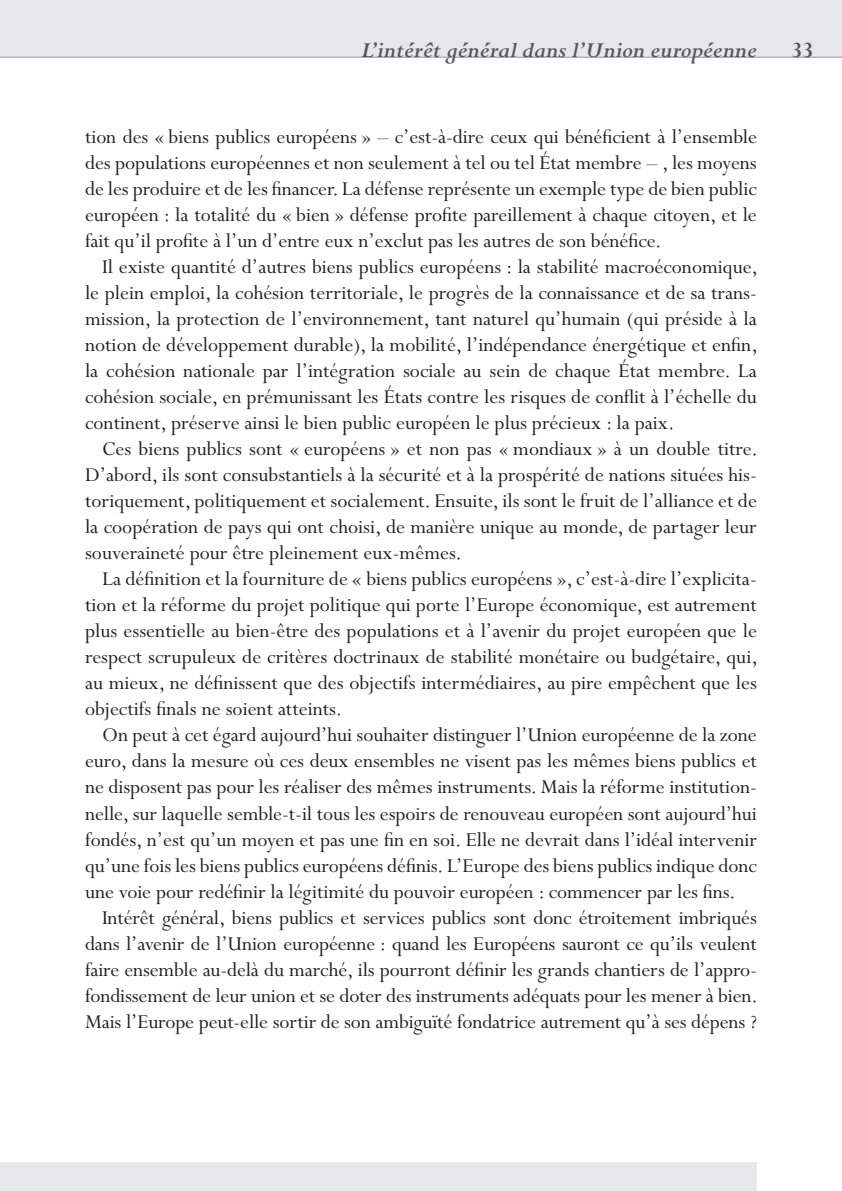
<style>
.page{position:relative;width:842px;height:1191px;background:#fff}
.page>*{position:absolute;margin:0;border:0;box-sizing:border-box;transform-origin:0 0}
.t1{font:italic 700 24px "Perpetua";color:#57585a}
.t2{font:700 24px "Perpetua";color:#57585a}
.t3{font:22px/26px "Perpetua";letter-spacing:-.005em;color:#231f20;text-align:justify}
</style>
<div class="page">
<div style="left:0;top:0;width:842px;height:57px;background:#e6e7e9"></div>
<div style="left:0;top:1162px;width:757px;height:29px;background:#e6e7e9"></div>
<hr style="left:0;top:57px;width:842px;height:1px;background:#939598">
<p class="t1" style="left:361px;top:37px;width:397px">L’intérêt général dans l’Union européenne</p>
<p class="t3" style="left:85px;top:125px;width:673px">tion des « biens publics européens » – c’est-à-dire ceux qui bénéficient à l’ensemble des populations européennes et non seulement à tel ou tel État membre – , les moyens de les produire et de les financer. La défense représente un exemple type de bien public européen : la totalité du « bien » défense profite pareillement à chaque citoyen, et le fait qu’il profite à l’un d’entre eux n’exclut pas les autres de son bénéfice.</p>
<p class="t3" style="left:85px;top:255px;width:674px;text-indent:17px">Il existe quantité d’autres biens publics européens : la stabilité macroéconomique, le plein emploi, la cohésion territoriale, le progrès de la connaissance et de sa trans&shy;mission, la protection de l’environnement, tant naturel qu’humain (qui préside à la notion de développement durable), la mobilité, l’indépendance énergétique et enfin, la cohésion nationale par l’intégration sociale au sein de chaque État membre. La cohésion sociale, en prémunissant les États contre les risques de conflit à l’échelle du continent, préserve ainsi le bien public européen le plus précieux : la paix.</p>
<p class="t3" style="left:85px;top:437px;width:674px;text-indent:17px">Ces biens publics sont « européens » et non pas « mondiaux » à un double titre.<br>D’abord, ils sont consubstantiels à la sécurité et à la prospérité de nations situées his&shy;toriquement, politiquement et socialement. Ensuite, ils sont le fruit de l’alliance et de la coopération de pays qui ont choisi, de manière unique au monde, de partager leur souveraineté pour être pleinement eux-mêmes.</p>
<p class="t3" style="left:85px;top:567px;width:674px;text-indent:17px">La définition et la fourniture de « biens publics européens », c’est-à-dire l’explicita&shy;tion et la réforme du projet politique qui porte l’Europe économique, est autrement plus essentielle au bien-être des populations et à l’avenir du projet européen que le respect scrupuleux de critères doctrinaux de stabilité monétaire ou budgétaire, qui, au mieux, ne définissent que des objectifs intermédiaires, au pire empêchent que les objectifs finals ne soient atteints.</p>
<p class="t3" style="left:102px;top:723px;width:656px">On peut à cet égard aujourd’hui souhaiter distinguer l’Union européenne de la zone</p>
<p class="t3" style="left:85px;top:749px;width:673px">euro, dans la mesure où ces deux ensembles ne visent pas les mêmes biens publics et</p>
<p class="t3" style="left:85px;top:775px;width:673px">ne disposent pas pour les réaliser des mêmes instruments. Mais la réforme institution-</p>
<p class="t3" style="left:85px;top:801px;width:673px">nelle, sur laquelle semble-t-il tous les espoirs de renouveau européen sont aujourd’hui</p>
<p class="t3" style="left:85px;top:827px;width:673px">fondés, n’est qu’un moyen et pas une fin en soi. Elle ne devrait dans l’idéal intervenir</p>
<p class="t3" style="left:85px;top:853px;width:673px">qu’une fois les biens publics européens définis. L’Europe des biens publics indique donc</p>
<p class="t3" style="left:85px;top:879px;width:652px">une voie pour redéfinir la légitimité du pouvoir européen : commencer par les fins.</p>
<p class="t3" style="left:102px;top:905px;width:656px">Intérêt général, biens publics et services publics sont donc étroitement imbriqués</p>
<p class="t3" style="left:85px;top:931px;width:673px">dans l’avenir de l’Union européenne : quand les Européens sauront ce qu’ils veulent</p>
<p class="t3" style="left:85px;top:957px;width:673px">faire ensemble au-delà du marché, ils pourront définir les grands chantiers de l’appro-</p>
<p class="t3" style="left:85px;top:983px;width:674px">fondissement de leur union et se doter des instruments adéquats pour les mener à bien.</p>
<p class="t3" style="left:85px;top:1009px;width:673px">Mais l’Europe peut-elle sortir de son ambiguïté fondatrice autrement qu’à ses dépens ?</p>
<p class="t2" style="left:792px;top:38px;width:23px">33</p>
</div>
